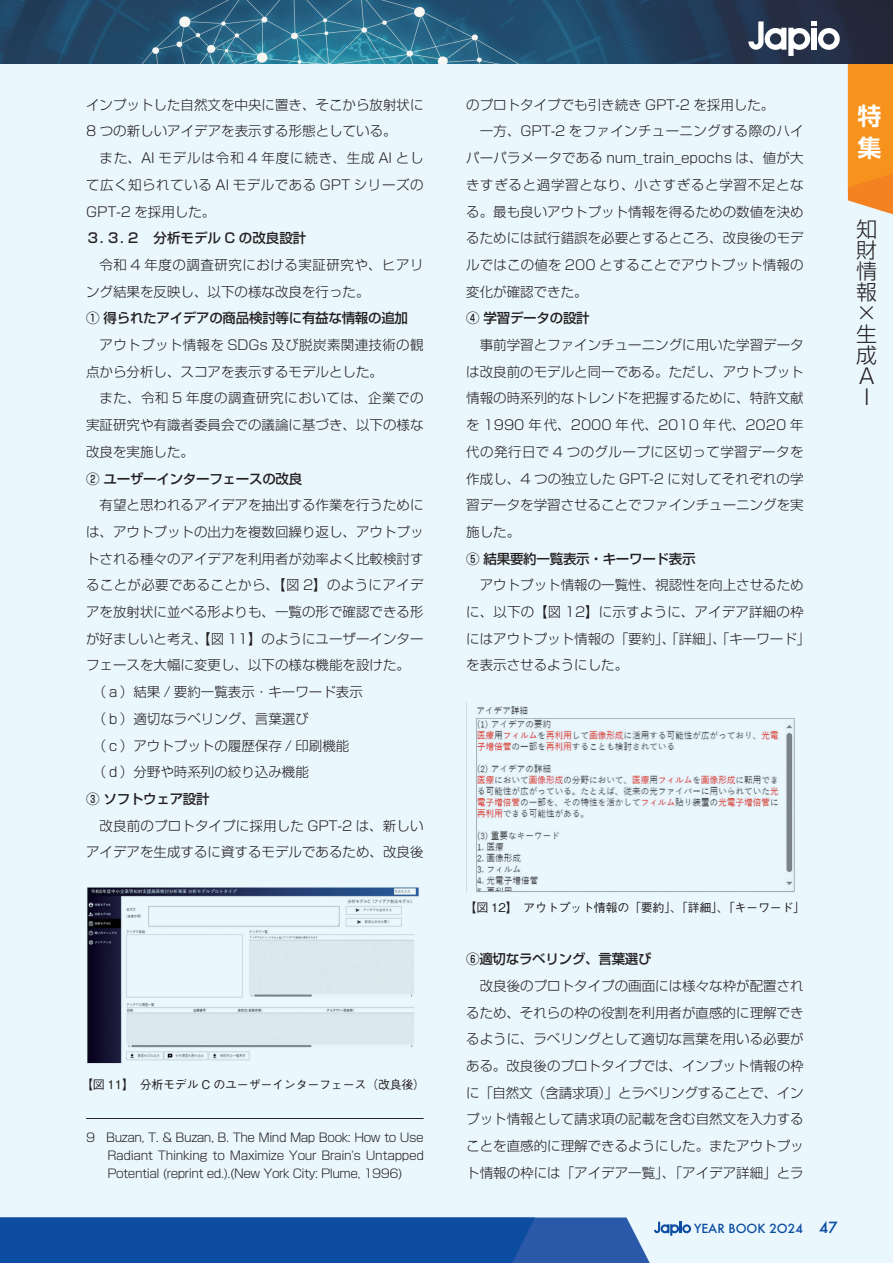
<style>
.page{position:relative;width:893px;height:1263px;background:#eaf7fd}
.page>*{position:absolute;margin:0;border:0;box-sizing:border-box;transform-origin:0 0}
.t1{font:700 24px/32px "Shin Go Pr 5 De";color:#fff}
.t2{font:300 21px/21px "Shin Go Pro";color:#231f20;text-align:center}
.本文{font:300 13.5px/26.7px "Shin Go Pr 5";color:#231f20;text-align:justify}
.本文_段落下げなし{font:500 13.5px "Shin Go Pr 5";letter-spacing:-.02em;color:#231f20}
.本文-2{font:300 13.5px/26.7px "Shin Go Pr 5";letter-spacing:.04em;color:#231f20}
.見出し_小{font:500 13.5px "Shin Go Pr 5";color:#231f20}
.t3{font:500 12.15px "Futura";color:#0d4da1}
.t4{font:300 12px/18px "Shin Go Pr 5";letter-spacing:-.04em;color:#231f20;text-align:justify}
.肩書き_名前{font:500 12px "Gothic BBB Pro";letter-spacing:-.02em;color:#231f20}
.s1{font-size:15px}
</style>
<div class="page">
<svg style="left:0;top:1217px;width:691px;height:46px"></svg>
<img style="left:0;top:0;width:893px;height:64px">
<svg style="left:748px;top:21px;width:92px;height:35px"></svg>
<svg style="left:848px;top:64px;width:45px;height:151px"></svg>
<img style="left:87px;top:887px;width:332px;height:177px">
<hr style="left:86px;top:1118px;width:338px;height:1px;background:#231f20">
<img style="left:476px;top:706px;width:319px;height:186px">
<p class="本文" style="left:86px;top:90px;width:339px">インプットした自然文を中央に置き、そこから放射状に<br>8 つの新しいアイデアを表示する形態としている。</p>
<p class="本文" style="left:86px;top:143px;width:339px;text-indent:14px">また、AI モデルは令和 4 年度に続き、生成 AI として広く知られている AI モデルである GPT シリーズのGPT-2 を採用した。</p>
<p class="見出し_小" style="left:86px;top:227px;width:222px">３．３．２　分析モデル C の改良設計</p>
<p class="本文-2" style="left:86px;top:250px;width:339px;text-indent:14px">令和 4 年度の調査研究における実証研究や、ヒアリング結果を反映し、以下の様な改良を行った。</p>
<p class="本文_段落下げなし" style="left:86px;top:307px;width:324px">① 得られたアイデアの商品検討等に有益な情報の追加</p>
<p class="本文" style="left:86px;top:330px;width:339px;text-indent:14px">アウトプット情報を SDGs 及び脱炭素関連技術の観点から分析し、スコアを表示するモデルとした。</p>
<p class="本文" style="left:86px;top:384px;width:339px;text-indent:14px">また、令和 5 年度の調査研究においては、企業での実証研究や有識者委員会での議論に基づき、以下の様な改良を実施した。</p>
<p class="本文_段落下げなし" style="left:86px;top:467px;width:231px">② ユーザーインターフェースの改良　</p>
<p class="本文" style="left:86px;top:490px;width:339px;text-indent:14px">有望と思われるアイデアを抽出する作業を行うためには、アウトプットの出力を複数回繰り返し、アウトプットされる種々のアイデアを利用者が効率よく比較検討することが必要であることから、【図 2】のようにアイデアを放射状に並べる形よりも、一覧の形で確認できる形が好ましいと考え、【図 11】のようにユーザーインターフェースを大幅に変更し、以下の様な機能を設けた。</p>
<p class="本文" style="left:93px;top:677px;width:271px">（ａ）結果 / 要約一覧表示・キーワード表示</p>
<p class="本文" style="left:93px;top:704px;width:217px">（ｂ）適切なラベリング、言葉選び</p>
<p class="本文" style="left:93px;top:731px;width:258px">（ｃ）アウトプットの履歴保存 / 印刷機能</p>
<p class="本文" style="left:93px;top:757px;width:217px">（ｄ）分野や時系列の絞り込み機能</p>
<p class="本文_段落下げなし" style="left:86px;top:788px;width:125px">③ ソフトウェア設計</p>
<p class="本文" style="left:86px;top:811px;width:339px;text-align:right">改良前のプロトタイプに採用した GPT-2 は、新しいアイデアを生成するに資するモデルであるため、改良後</p>
<p class="肩書き_名前" style="left:81px;top:1075px;width:346px">【図 11】　分析モデル C のユーザーインターフェース（改良後）</p>
<p class="t4" style="left:107px;top:1127px;width:318px;text-indent:-21px">9　Buzan, T. &amp; Buzan, B. The Mind Map Book: How to Use Radiant Thinking to Maximize Your Brain's Untapped Potential (reprint ed.).(New York City: Plume, 1996)</p>
<p class="本文" style="left:466px;top:90px;width:310px">のプロトタイプでも引き続き GPT-2 を採用した。</p>
<p class="本文" style="left:466px;top:117px;width:339px;text-indent:14px">一方、GPT-2 をファインチューニングする際のハイパーパラメータである num_train_epochs は、値が大きすぎると過学習となり、小さすぎると学習不足となる。最も良いアウトプット情報を得るための数値を決めるためには試行錯誤を必要とするところ、改良後のモデルではこの値を 200 とすることでアウトプット情報の変化が確認できた。</p>
<p class="本文_段落下げなし" style="left:466px;top:307px;width:125px">④ 学習データの設計</p>
<p class="本文" style="left:466px;top:330px;width:339px;text-indent:14px">事前学習とファインチューニングに用いた学習データは改良前のモデルと同一である。ただし、アウトプット情報の時系列的なトレンドを把握するために、特許文献を 1990 年代、2000 年代、2010 年代、2020 年代の発行日で 4 つのグループに区切って学習データを作成し、4 つの独立した GPT-2 に対してそれぞれの学習データを学習させることでファインチューニングを実施した。</p>
<p class="本文_段落下げなし" style="left:466px;top:547px;width:231px">⑤ 結果要約一覧表示・キーワード表示</p>
<p class="本文" style="left:466px;top:571px;width:346px;text-align:left;text-indent:14px">アウトプット情報の一覧性、視認性を向上させるために、以下の【図 12】に示すように、アイデア詳細の枠にはアウトプット情報の「要約」、「詳細」、「キーワード」を表示させるようにした。</p>
<h1 class="t1" style="left:857px;top:98px;width:25px">特集</h1>
<h2 class="t2" style="left:856px;top:216px;width:22px">知財情報×生成<br>A<br>I</h2>
<p class="肩書き_名前" style="left:465px;top:898px;width:342px">【図 12】　アウトプット情報の「要約」、「詳細」、「キーワード」</p>
<p class="本文_段落下げなし" style="left:466px;top:948px;width:187px">⑥適切なラベリング、言葉選び</p>
<p class="本文" style="left:466px;top:971px;width:339px;text-indent:14px">改良後のプロトタイプの画面には様々な枠が配置されるため、それらの枠の役割を利用者が直感的に理解できるように、ラベリングとして適切な言葉を用いる必要がある。改良後のプロトタイプでは、インプット情報の枠に「自然文（含請求項）」とラベリングすることで、インプット情報として請求項の記載を含む自然文を入力することを直感的に理解できるようにした。またアウトプット情報の枠には「アイデア一覧」、「アイデア詳細」とラ</p>
<p class="t3" style="left:694px;top:1220px;width:145px">YEAR BOOK 2O24 <span class="s1">47</span></p>
</div>
